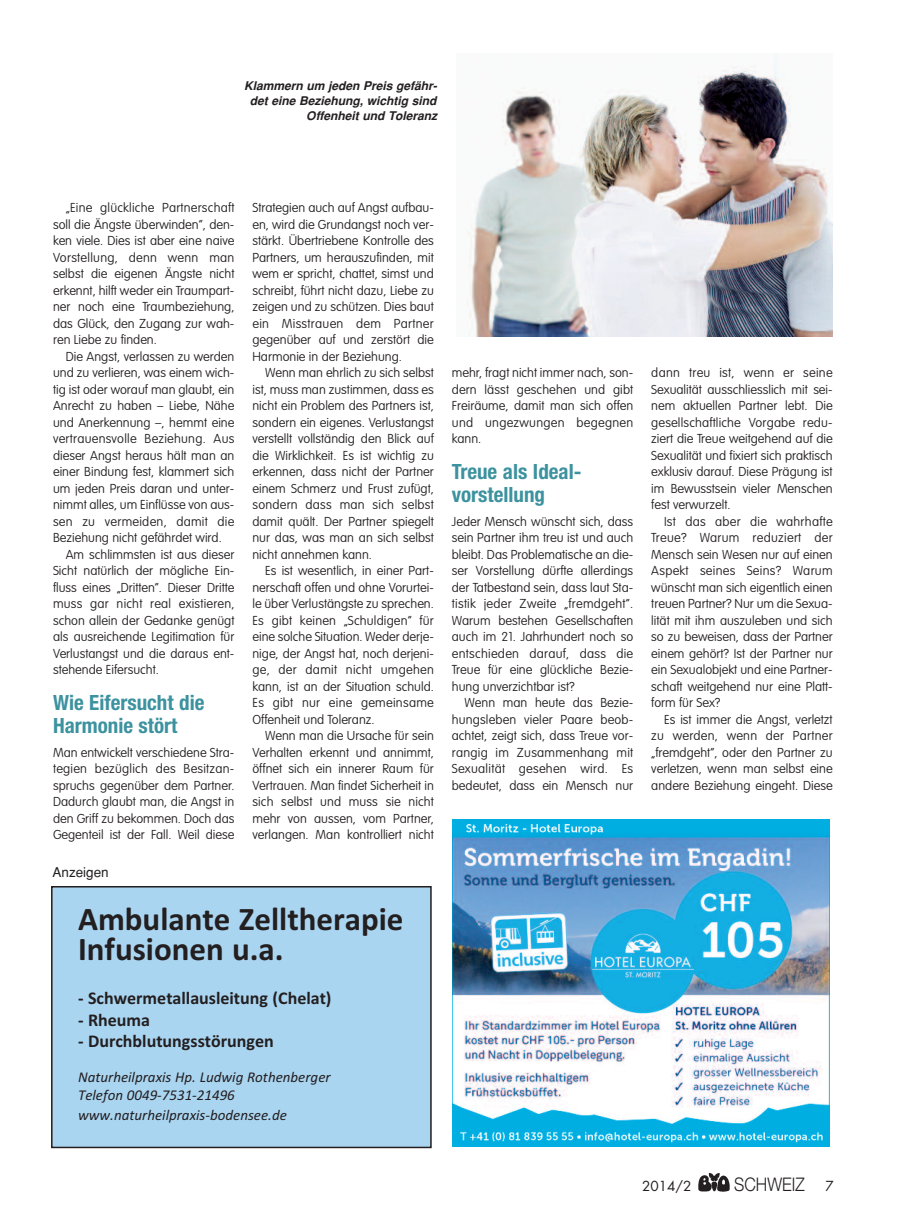
<style>
.page{position:relative;width:906px;height:1212px;background:#fff}
.page>*{position:absolute;margin:0;border:0;box-sizing:border-box;transform-origin:0 0}
.t1{font:700 33px/30px "Calibri";color:#231f20}
.t2{font:700 condensed 21px/22.5px "Helvetica Neue";color:#3c929f}
.t3{font:300 18.75px "Helvetica Neue";color:#231f20;scale:.87 1}
.t4{font:700 18px "Calibri";color:#231f20}
.t5{font:italic 15px/18px "Calibri";color:#231f20}
.t6{font:13.5px "Helvetica";color:#231f20}
.t7{font:13.5px "Futura";color:#231f20}
.t8{font:100 12.75px/16.5px "VAG Rounded";color:#231f20;text-align:justify}
.t9{font:100 12.75px "VAG Rounded";letter-spacing:.02em;color:#231f20}
.t10{font:italic 700 12px/15px "Helvetica";color:#231f20;text-align:right}
.s1{font-family:"Futura";font-weight:400;font-size:13.5px}
</style>
<div class="page">
<img style="left:698px;top:1172px;width:32px;height:20px">
<div style="left:52px;top:887px;width:379px;height:260px;background:#aad5f1"></div>
<div style="left:51px;top:886px;width:381px;height:262px;border:2px solid #231f20"></div>
<img style="left:453px;top:820px;width:376px;height:327px">
<img style="left:467px;top:53px;width:366px;height:283px">
<p class="t10" style="left:244px;top:79px;width:195px">Klammern um jeden Preis gefähr&shy;det eine Beziehung, wichtig sind<br>Offenheit und Toleranz</p>
<p class="t8" style="left:53px;top:200px;width:183px;text-indent:13px">„Eine glückliche Partnerschaft soll die Ängste überwinden“, den&shy;ken viele. Dies ist aber eine naive Vorstellung, denn wenn man selbst die eigenen Ängste nicht erkennt, hilft weder ein Traumpart&shy;ner noch eine Traumbeziehung, das Glück, den Zugang zur wah&shy;ren Liebe zu finden.</p>
<p class="t8" style="left:66px;top:349px;width:170px">Die Angst, verlassen zu werden</p>
<p class="t8" style="left:53px;top:365px;width:183px">und zu verlieren, was einem wich-</p>
<p class="t8" style="left:53px;top:382px;width:183px">tig ist oder worauf man glaubt, ein</p>
<p class="t8" style="left:53px;top:398px;width:183px">Anrecht zu haben – Liebe, Nähe</p>
<p class="t8" style="left:53px;top:415px;width:183px">und Anerkennung –, hemmt eine</p>
<p class="t9" style="left:53px;top:433px;width:183px">vertrauensvolle Beziehung. Aus</p>
<p class="t8" style="left:53px;top:448px;width:183px">dieser Angst heraus hält man an</p>
<p class="t8" style="left:53px;top:464px;width:183px">einer Bindung fest, klammert sich</p>
<p class="t8" style="left:53px;top:481px;width:183px">um jeden Preis daran und unter-</p>
<p class="t8" style="left:53px;top:497px;width:183px">nimmt alles, um Einflüsse von aus-</p>
<p class="t9" style="left:53px;top:516px;width:183px">sen zu vermeiden, damit die</p>
<p class="t8" style="left:53px;top:530px;width:170px">Beziehung nicht gefährdet wird.</p>
<p class="t8" style="left:66px;top:547px;width:170px">Am schlimmsten ist aus dieser</p>
<p class="t8" style="left:53px;top:563px;width:183px">Sicht natürlich der mögliche Ein-</p>
<p class="t8" style="left:53px;top:580px;width:183px">fluss eines „Dritten“. Dieser Dritte</p>
<p class="t8" style="left:53px;top:596px;width:183px">muss gar nicht real existieren,</p>
<p class="t8" style="left:53px;top:613px;width:183px">schon allein der Gedanke genügt</p>
<p class="t8" style="left:53px;top:629px;width:183px">als ausreichende Legitimation für</p>
<p class="t8" style="left:53px;top:646px;width:183px">Verlustangst und die daraus ent-</p>
<p class="t8" style="left:53px;top:662px;width:107px">stehende Eifersucht.</p>
<h2 class="t2" style="left:53px;top:691px;width:153px">Wie Eifersucht die<br>Harmonie stört</h2>
<p class="t8" style="left:53px;top:745px;width:183px">Man entwickelt verschiedene Stra&shy;tegien bezüglich des Besitzan&shy;spruchs gegenüber dem Partner.<br>Dadurch glaubt man, die Angst in den Griff zu bekommen. Doch das Gegenteil ist der Fall. Weil diese</p>
<p class="t8" style="left:252px;top:200px;width:183px">Strategien auch auf Angst aufbau&shy;en, wird die Grundangst noch ver&shy;stärkt. Übertriebene Kontrolle des Partners, um herauszufinden, mit wem er spricht, chattet, simst und schreibt, führt nicht dazu, Liebe zu zeigen und zu schützen. Dies baut ein Misstrauen dem Partner gegenüber auf und zerstört die Harmonie in der Beziehung.</p>
<p class="t8" style="left:252px;top:365px;width:183px;text-indent:13px">Wenn man ehrlich zu sich selbst ist, muss man zustimmen, dass es nicht ein Problem des Partners ist, sondern ein eigenes. Verlustangst verstellt vollständig den Blick auf die Wirklichkeit. Es ist wichtig zu erkennen, dass nicht der Partner einem Schmerz und Frust zufügt, sondern dass man sich selbst damit quält. Der Partner spiegelt nur das, was man an sich selbst nicht annehmen kann.</p>
<p class="t8" style="left:252px;top:563px;width:183px;text-indent:13px">Es ist wesentlich, in einer Part&shy;nerschaft offen und ohne Vorurtei&shy;le über Verlustängste zu sprechen.<br>Es gibt keinen „Schuldigen“ für eine solche Situation. Weder derje&shy;nige, der Angst hat, noch derjeni&shy;ge, der damit nicht umgehen kann, ist an der Situation schuld.<br>Es gibt nur eine gemeinsame Offenheit und Toleranz.</p>
<p class="t8" style="left:252px;top:728px;width:183px;text-indent:13px">Wenn man die Ursache für sein Verhalten erkennt und annimmt, öffnet sich ein innerer Raum für Vertrauen. Man findet Sicherheit in sich selbst und muss sie nicht mehr von aussen, vom Partner, verlangen. Man kontrolliert nicht</p>
<p class="t6" style="left:53px;top:864px;width:58px">Anzeigen</p>
<h1 class="t1" style="left:78px;top:904px;width:327px">Ambulante Zelltherapie<br>Infusionen u.a.</h1>
<h3 class="t4" style="left:78px;top:987px;width:255px">- Schwermetallausleitung (Chelat)</h3>
<h3 class="t4" style="left:78px;top:1009px;width:74px">- Rheuma</h3>
<h3 class="t4" style="left:78px;top:1030px;width:197px">- Durchblutungsstörungen</h3>
<p class="t5" style="left:78px;top:1068px;width:254px">Naturheilpraxis Hp. Ludwig Rothenberger<br>Telefon 0049-7531-21496</p>
<p class="t5" style="left:78px;top:1106px;width:210px">www.naturheilpraxis-bodensee.de</p>
<p class="t8" style="left:452px;top:365px;width:183px">mehr, fragt nicht immer nach, son&shy;dern lässt geschehen und gibt Freiräume, damit man sich offen und ungezwungen begegnen kann.</p>
<h2 class="t2" style="left:452px;top:460px;width:131px">Treue als Ideal&shy;vorstellung</h2>
<p class="t8" style="left:452px;top:514px;width:183px">Jeder Mensch wünscht sich, dass sein Partner ihm treu ist und auch bleibt. Das Problematische an die&shy;ser Vorstellung dürfte allerdings der Tatbestand sein, dass laut Sta&shy;tistik jeder Zweite „fremdgeht“.<br>Warum bestehen Gesellschaften auch im 21. Jahrhundert noch so entschieden darauf, dass die Treue für eine glückliche Bezie&shy;hung unverzichtbar ist?</p>
<p class="t8" style="left:452px;top:695px;width:183px;text-indent:13px">Wenn man heute das Bezie&shy;hungsleben vieler Paare beob&shy;achtet, zeigt sich, dass Treue vor&shy;rangig im Zusammenhang mit Sexualität gesehen wird. Es bedeutet, dass ein Mensch nur</p>
<p class="t8" style="left:651px;top:365px;width:183px">dann treu ist, wenn er seine Sexualität ausschliesslich mit sei&shy;nem aktuellen Partner lebt. Die gesellschaftliche Vorgabe redu&shy;ziert die Treue weitgehend auf die Sexualität und fixiert sich praktisch exklusiv darauf. Diese Prägung ist im Bewusstsein vieler Menschen fest verwurzelt.</p>
<p class="t8" style="left:651px;top:514px;width:183px;text-indent:13px">Ist das aber die wahrhafte Treue? Warum reduziert der Mensch sein Wesen nur auf einen Aspekt seines Seins? Warum wünscht man sich eigentlich einen treuen Partner? Nur um die Sexua&shy;lität mit ihm auszuleben und sich so zu beweisen, dass der Partner einem gehört? Ist der Partner nur ein Sexualobjekt und eine Partner&shy;schaft weitgehend nur eine Platt&shy;form für Sex?</p>
<p class="t8" style="left:651px;top:712px;width:183px;text-indent:13px">Es ist immer die Angst, verletzt zu werden, wenn der Partner „fremdgeht“, oder den Partner zu verletzen, wenn man selbst eine andere Beziehung eingeht. Diese</p>
<p class="t7" style="left:642px;top:1179px;width:51px">2014/2</p>
<h3 class="t3" style="left:734px;top:1173px;width:116px">SCHWEIZ <span class="s1">7</span></h3>
</div>
